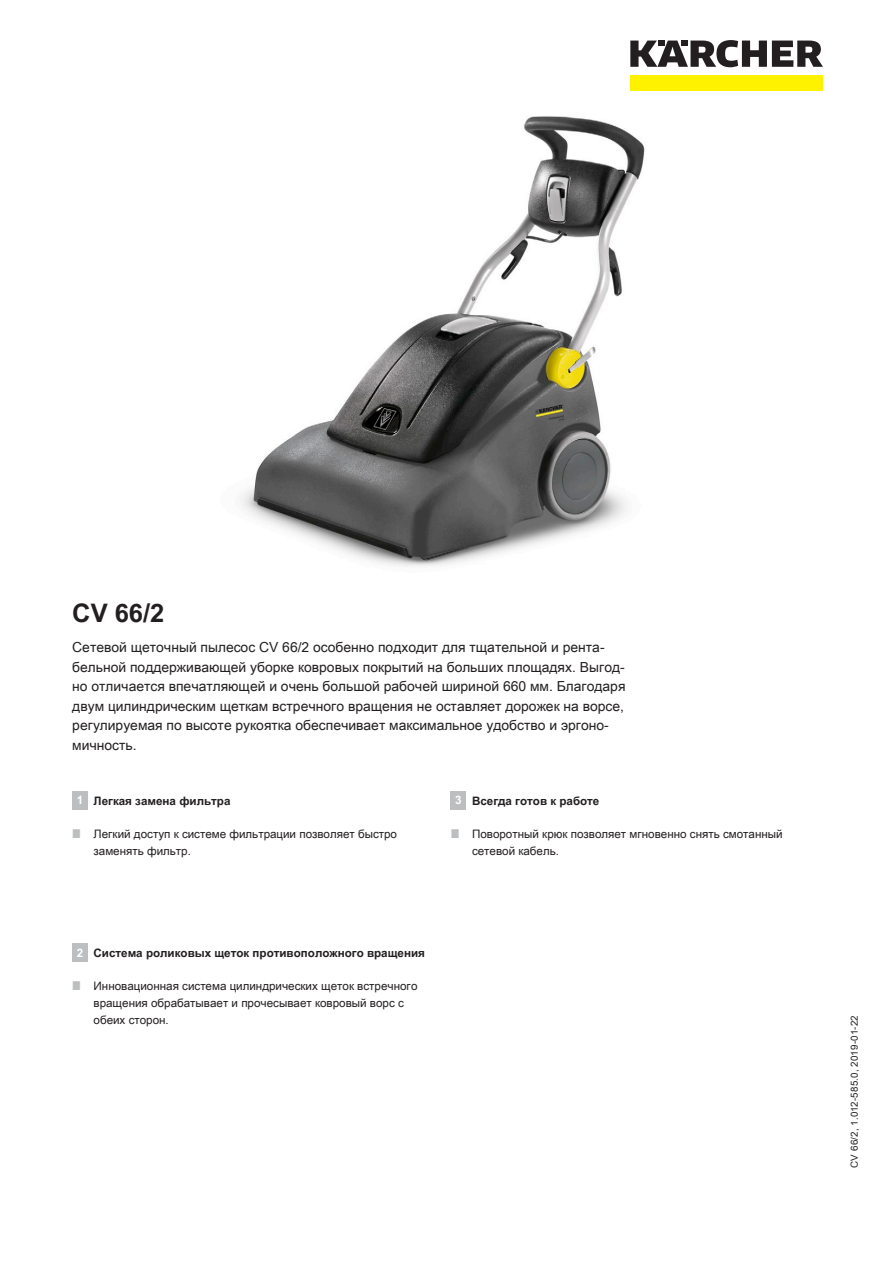
<style>
.page{position:relative;width:893px;height:1263px;background:#fff}
.page>*{position:absolute;margin:0;border:0;box-sizing:border-box;transform-origin:0 0}
.t1{font:700 25.5px "Arial Unicode MS";color:#231f20}
.t2{font:13.8px/19.5px "Arial Unicode MS";color:#231f20}
.t3{font:11.7px/17.2px "Arial Unicode MS";color:#231f20}
.t4{font:700 11.7px "Arial Unicode MS";color:#231f20}
.t5{font:700 11.7px "Arial Unicode MS";color:#fff}
.t6{font:9.75px "Arial Unicode MS";letter-spacing:.01em;color:#231f20}
</style>
<div class="page">
<div style="left:630px;top:75px;width:193px;height:16px;background:#fff200"></div>
<svg style="left:630px;top:40px;width:193px;height:27px"></svg>
<img style="left:239px;top:116px;width:406px;height:451px">
<div style="left:72px;top:791px;width:16px;height:19px;background:#bcbec0"></div>
<div style="left:72px;top:943px;width:16px;height:19px;background:#bcbec0"></div>
<div style="left:451px;top:791px;width:15px;height:19px;background:#bcbec0"></div>
<h1 class="t1" style="left:72px;top:594px;width:94px">CV 66/2</h1>
<p class="t2" style="left:72px;top:637px;width:555px">Сетевой щеточный пылесос CV 66/2 особенно подходит для тщательной и рента&shy;бельной поддерживающей уборке ковровых покрытий на больших площадях. Выгод&shy;но отличается впечатляющей и очень большой рабочей шириной 660 мм. Благодаря двум цилиндрическим щеткам встречного вращения не оставляет дорожек на ворсе, регулируемая по высоте рукоятка обеспечивает максимальное удобство и эргоно&shy;мичность.</p>
<p class="t5" style="left:77px;top:792px;width:8px">1</p>
<p class="t4" style="left:94px;top:792px;width:138px">Легкая замена фильтра</p>
<p class="t5" style="left:455px;top:792px;width:8px">3</p>
<p class="t3" style="left:94px;top:825px;width:305px">Легкий доступ к системе фильтрации позволяет быстро заменять фильтр.</p>
<p class="t4" style="left:472px;top:792px;width:129px">Всегда готов к работе</p>
<p class="t3" style="left:472px;top:825px;width:312px">Поворотный крюк позволяет мгновенно снять смотанный сетевой кабель.</p>
<p class="t5" style="left:77px;top:944px;width:8px">2</p>
<p class="t4" style="left:94px;top:944px;width:333px">Система роликовых щеток противоположного вращения</p>
<p class="t3" style="left:94px;top:977px;width:325px">Инновационная система цилиндрических щеток встречного вращения обрабатывает и прочесывает ковровый ворс с обеих сторон.</p>
<p class="t6" style="left:847px;top:1168px;width:154px;rotate:-90deg">CV 66/2, 1.012-585.0, 2019-01-22</p>
</div>
